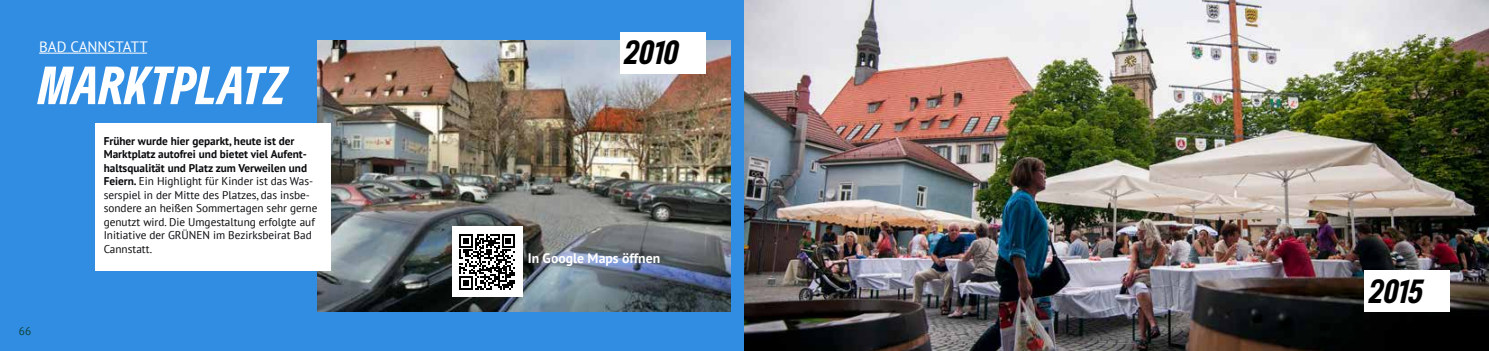
<style>
.page{position:relative;width:1489px;height:351px;background:#fff}
.page>*{position:absolute;margin:0;border:0;box-sizing:border-box;transform-origin:0 0}
.t1{font:italic 900 condensed 50px "Gruene Type";color:#fff}
.t2{font:italic 900 condensed 31.25px "Gruene Type";letter-spacing:-.01em;color:#000}
.t3{font:15px "PT Sans";color:#fff}
.t4{font:700 13.75px "PT Sans";color:#fff}
.t5{font:11.25px/13.5px "PT Sans";color:#090a0c}
.t6{font:11.25px "PT Sans";color:#0e4235}
.s1{font-weight:700}
</style>
<div class="page">
<div style="left:0;top:0;width:755px;height:351px;background:#318de2"></div>
<hr style="left:39px;top:53px;width:108px;height:1px;background:#fff">
<img style="left:317px;top:41px;width:413px;height:271px">
<div style="left:620px;top:32px;width:85px;height:41px;background:#fff"></div>
<div style="left:95px;top:123px;width:236px;height:147px;background:#fff"></div>
<div style="left:451px;top:226px;width:71px;height:71px;background:#fff"></div>
<svg style="left:459px;top:234px;width:56px;height:55px"></svg>
<img style="left:744px;top:0;width:744px;height:351px">
<div style="left:1364px;top:271px;width:85px;height:41px;background:#fff"></div>
<h3 class="t3" style="left:39px;top:37px;width:110px">BAD CANNSTATT</h3>
<h2 class="t2" style="left:625px;top:32px;width:56px">2010</h2>
<h1 class="t1" style="left:39px;top:52px;width:249px">MARKTPLATZ</h1>
<p class="t6" style="left:19px;top:323px;width:14px">66</p>
<p class="t5" style="left:104px;top:134px;width:215px"><span class="s1">Früher wurde hier geparkt, heute ist der Marktplatz autofrei und bietet viel Aufent&shy;haltsqualität und Platz zum Verweilen und Feiern.</span> Ein Highlight für Kinder ist das Was&shy;serspiel in der Mitte des Platzes, das insbe&shy;sondere an heißen Sommertagen sehr gerne genutzt wird. Die Umgestaltung erfolgte auf Initiative der GRÜNEN im Bezirksbeirat Bad Cannstatt.</p>
<p class="t4" style="left:528px;top:249px;width:134px">In Google Maps öffnen</p>
<h2 class="t2" style="left:1369px;top:271px;width:55px">2015</h2>
</div>
